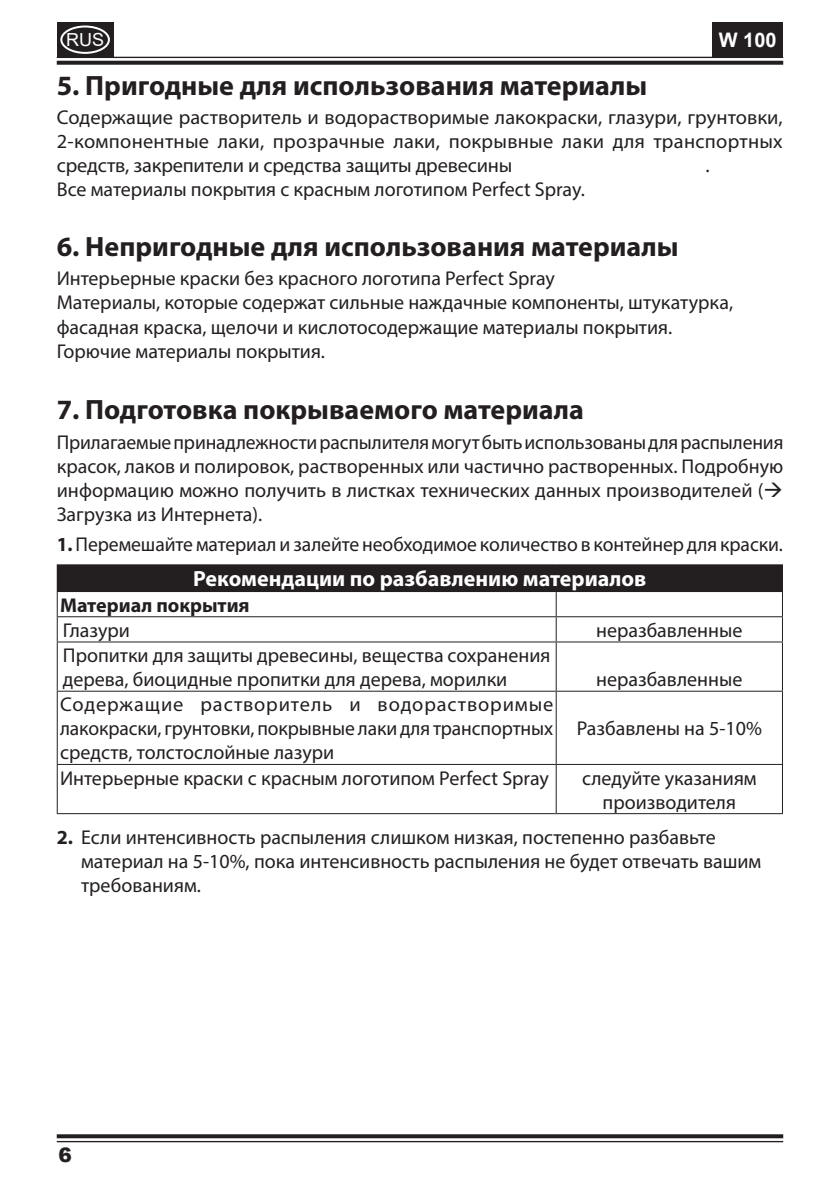
<style>
.page{position:relative;width:840px;height:1191px;background:#fff}
.page>*{position:absolute;margin:0;border:0;box-sizing:border-box;transform-origin:0 0}
.t1{font:700 28px "Myriad Pro";color:#231f20}
.t2{font:700 22px "Myriad Pro";color:#fff}
.t3{font:20px/24px "Myriad Pro";color:#231f20;text-align:justify}
.t4{font:700 20px "Myriad Pro";color:#231f20}
.t5{font:700 20px "Arial";color:#fff}
.t6{font:900 20px "Arial";color:#231f20}
.t7{font:18px "Arial";color:#fff}
.s1{font-weight:700}
</style>
<div class="page">
<svg style="left:57px;top:1134px;width:725px;height:4px;background:#322e2f"></svg>
<hr style="left:57px;top:1141px;width:725px;height:1px;background:#231f20">
<svg style="left:56px;top:22px;width:728px;height:43px"></svg>
<div style="left:579px;top:192px;width:7px;height:7px;border:4px solid #fff;border-radius:50%"></div>
<div style="left:257px;top:516px;width:6px;height:7px;border:4px solid #fff;border-radius:50%"></div>
<div style="left:57px;top:565px;width:725px;height:26px;background:#231f20"></div>
<hr style="left:57px;top:564px;width:499px;height:1px;background:#231f20">
<hr style="left:556px;top:564px;width:226px;height:1px;background:#231f20">
<hr style="left:57px;top:591px;width:499px;height:1px;background:#231f20">
<hr style="left:556px;top:591px;width:226px;height:1px;background:#231f20">
<hr style="left:57px;top:616px;width:499px;height:1px;background:#231f20">
<svg style="left:57px;top:592px;width:1px;height:49px"></svg>
<hr style="left:556px;top:616px;width:226px;height:1px;background:#231f20">
<hr style="left:57px;top:641px;width:499px;height:1px;background:#231f20">
<hr style="left:57px;top:642px;width:1px;height:48px;background:#231f20">
<hr style="left:556px;top:641px;width:226px;height:1px;background:#231f20">
<hr style="left:555px;top:642px;width:1px;height:48px;background:#231f20">
<hr style="left:781px;top:642px;width:1px;height:48px;background:#231f20">
<hr style="left:57px;top:690px;width:499px;height:1px;background:#231f20">
<hr style="left:57px;top:691px;width:1px;height:73px;background:#231f20">
<hr style="left:556px;top:690px;width:226px;height:1px;background:#231f20">
<hr style="left:555px;top:691px;width:1px;height:73px;background:#231f20">
<hr style="left:781px;top:691px;width:1px;height:73px;background:#231f20">
<hr style="left:57px;top:764px;width:499px;height:1px;background:#231f20">
<hr style="left:57px;top:765px;width:1px;height:48px;background:#231f20">
<hr style="left:556px;top:764px;width:226px;height:1px;background:#231f20">
<hr style="left:555px;top:765px;width:1px;height:48px;background:#231f20">
<hr style="left:781px;top:765px;width:1px;height:48px;background:#231f20">
<hr style="left:57px;top:813px;width:499px;height:1px;background:#231f20">
<hr style="left:556px;top:813px;width:226px;height:1px;background:#231f20">
<svg style="left:555px;top:592px;width:1px;height:49px"></svg>
<p class="t7" style="left:66px;top:27px;width:39px">RUS</p>
<p class="t5" style="left:718px;top:26px;width:59px">W 100</p>
<h1 class="t1" style="left:57px;top:67px;width:591px">5. Пригодные для использования материалы</h1>
<p class="t3" style="left:57px;top:105px;width:727px">Содержащие растворитель и водорастворимые лакокраски, глазури, грунтовки, 2-компонентные лаки, прозрачные лаки, покрывные лаки для транспортных средств, закрепители и средства защиты древесины</p>
<p class="t3" style="left:705px;top:153px;width:6px">.</p>
<p class="t3" style="left:57px;top:177px;width:529px">Все материалы покрытия с красным логотипом Perfect Spray.</p>
<h1 class="t1" style="left:57px;top:228px;width:623px">6. Непригодные для использования материалы</h1>
<p class="t3" style="left:57px;top:266px;width:677px;text-align:left">Интерьерные краски без красного логотипа Perfect Spray<br>Материалы, которые содержат сильные наждачные компоненты, штукатурка, фасадная краска, щелочи и кислотосодержащие материалы покрытия.<br>Горючие материалы покрытия.</p>
<h1 class="t1" style="left:57px;top:391px;width:528px">7. Подготовка покрываемого материала</h1>
<p class="t3" style="left:57px;top:430px;width:727px">Прилагаемые принадлежности распылителя могут быть использованы для распыления красок, лаков и полировок, растворенных или частично растворенных. Подробную информацию можно получить в листках технических данных производителей (→ Загрузка из Интернета).</p>
<p class="t3" style="left:57px;top:531px;width:727px"><span class="s1">1.</span> Перемешайте материал и залейте необходимое количество в контейнер для краски.</p>
<p class="t2" style="left:193px;top:564px;width:454px">Рекомендации по разбавлению материалов</p>
<p class="t4" style="left:60px;top:592px;width:191px">Материал покрытия</p>
<p class="t3" style="left:63px;top:618px;width:68px">Глазури</p>
<p class="t3" style="left:596px;top:618px;width:148px">неразбавленные</p>
<p class="t3" style="left:63px;top:643px;width:489px">Пропитки для защиты древесины, вещества сохранения дерева, биоцидные пропитки для дерева, морилки</p>
<p class="t3" style="left:596px;top:667px;width:148px">неразбавленные</p>
<p class="t3" style="left:60px;top:692px;width:494px">Содержащие растворитель и водорастворимые лакокраски, грунтовки, покрывные лаки для транспортных средств, толстослойные лазури</p>
<p class="t3" style="left:576px;top:716px;width:186px">Разбавлены на 5-10%</p>
<p class="t3" style="left:60px;top:765px;width:490px">Интерьерные краски с красным логотипом Perfect Spray</p>
<p class="t3" style="left:581px;top:765px;width:176px;text-align:center">следуйте указаниям производителя</p>
<p class="t3" style="left:81px;top:825px;width:681px;text-align:left;text-indent:-24px"><span class="s1">2.</span> Если интенсивность распыления слишком низкая, постепенно разбавьте материал на 5-10%, пока интенсивность распыления не будет отвечать вашим требованиям.</p>
<p class="t6" style="left:59px;top:1140px;width:15px">6</p>
</div>
